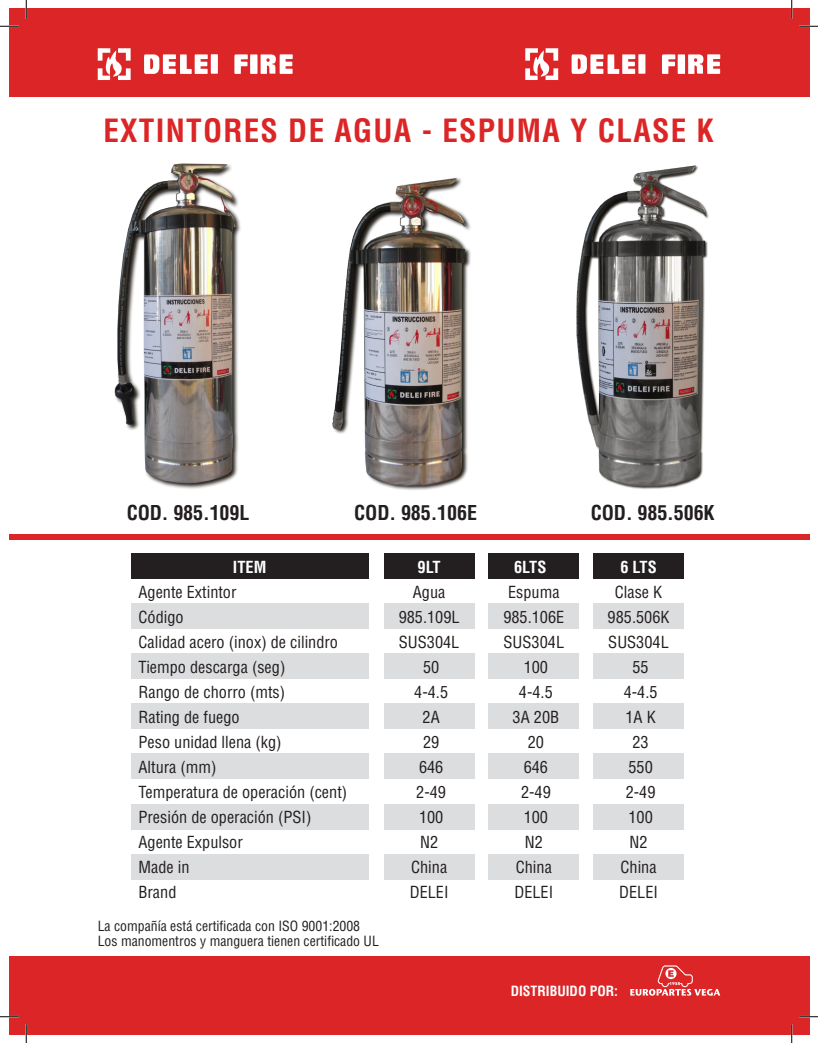
<style>
.page{position:relative;width:818px;height:1043px;background:#fff}
.page>*{position:absolute;margin:0;border:0;box-sizing:border-box;transform-origin:0 0}
.t1{font:700 condensed 31.25px "Helvetica";letter-spacing:.04em;color:#dc2526}
.t2{font:700 condensed 20px "Helvetica";letter-spacing:-.005em;color:#231f20}
.t3{font:condensed 16.25px "Helvetica";color:#231f20}
.t4{font:700 condensed 16.25px "Helvetica";color:#fff}
.t5{font:condensed 13.75px "Helvetica";color:#231f20}
.t6{font:700 condensed 13.75px "Helvetica";color:#fff}
.s1{font-weight:400;color:#231f20}
</style>
<div class="page">
<img style="left:576px;top:165px;width:133px;height:324px">
<div style="left:488px;top:804px;width:91px;height:25px;background:#dcdddf"></div>
<div style="left:488px;top:854px;width:91px;height:25px;background:#dcdddf"></div>
<div style="left:488px;top:603px;width:91px;height:25px;background:#dcdddf"></div>
<div style="left:488px;top:653px;width:91px;height:25px;background:#dcdddf"></div>
<div style="left:488px;top:703px;width:91px;height:25px;background:#dcdddf"></div>
<div style="left:488px;top:753px;width:91px;height:26px;background:#dcdddf"></div>
<div style="left:488px;top:553px;width:91px;height:25px;background:#231f20"></div>
<div style="left:384px;top:804px;width:90px;height:25px;background:#dcdddf"></div>
<div style="left:384px;top:854px;width:90px;height:25px;background:#dcdddf"></div>
<div style="left:384px;top:603px;width:90px;height:25px;background:#dcdddf"></div>
<div style="left:384px;top:653px;width:90px;height:25px;background:#dcdddf"></div>
<div style="left:384px;top:703px;width:90px;height:25px;background:#dcdddf"></div>
<div style="left:384px;top:753px;width:90px;height:26px;background:#dcdddf"></div>
<div style="left:384px;top:553px;width:90px;height:25px;background:#231f20"></div>
<div style="left:131px;top:804px;width:237px;height:25px;background:#dcdddf"></div>
<div style="left:131px;top:854px;width:237px;height:25px;background:#dcdddf"></div>
<div style="left:131px;top:603px;width:237px;height:25px;background:#dcdddf"></div>
<div style="left:131px;top:653px;width:237px;height:25px;background:#dcdddf"></div>
<div style="left:131px;top:703px;width:237px;height:25px;background:#dcdddf"></div>
<div style="left:131px;top:753px;width:237px;height:26px;background:#dcdddf"></div>
<div style="left:131px;top:553px;width:237px;height:25px;background:#231f20"></div>
<div style="left:9px;top:535px;width:800px;height:5px;background:#dc2526"></div>
<div style="left:593px;top:804px;width:90px;height:25px;background:#dcdddf"></div>
<div style="left:593px;top:854px;width:90px;height:25px;background:#dcdddf"></div>
<div style="left:593px;top:603px;width:90px;height:25px;background:#dcdddf"></div>
<div style="left:593px;top:653px;width:90px;height:25px;background:#dcdddf"></div>
<div style="left:593px;top:703px;width:90px;height:25px;background:#dcdddf"></div>
<div style="left:593px;top:753px;width:90px;height:26px;background:#dcdddf"></div>
<div style="left:593px;top:553px;width:90px;height:25px;background:#231f20"></div>
<img style="left:332px;top:177px;width:139px;height:313px">
<img style="left:114px;top:163px;width:127px;height:326px">
<div style="left:9px;top:9px;width:800px;height:88px;background:#dc2526"></div>
<svg style="left:98px;top:48px;width:33px;height:32px"></svg>
<svg style="left:234px;top:54px;width:59px;height:20px"></svg>
<svg style="left:144px;top:54px;width:74px;height:20px"></svg>
<svg style="left:525px;top:48px;width:33px;height:32px"></svg>
<svg style="left:662px;top:54px;width:58px;height:20px"></svg>
<svg style="left:571px;top:54px;width:74px;height:20px"></svg>
<div style="left:9px;top:955px;width:800px;height:79px;background:#dc2526"></div>
<svg style="left:630px;top:965px;width:90px;height:30px"></svg>
<svg style="left:0;top:25px;width:19px;height:2px"></svg>
<svg style="left:799px;top:25px;width:19px;height:2px"></svg>
<svg style="left:0;top:1016px;width:19px;height:1px"></svg>
<svg style="left:799px;top:1015px;width:19px;height:2px"></svg>
<svg style="left:25px;top:0;width:2px;height:19px"></svg>
<svg style="left:25px;top:1024px;width:2px;height:18px"></svg>
<svg style="left:790px;top:0;width:2px;height:19px"></svg>
<svg style="left:790px;top:1024px;width:2px;height:18px"></svg>
<p class="t1" style="left:103px;top:111px;width:612px">EXTINTORES DE AGUA - ESPUMA Y CLASE K</p>
<p class="t2" style="left:127px;top:500px;width:124px">COD. 985.109L</p>
<p class="t2" style="left:354px;top:500px;width:124px">COD. 985.106E</p>
<p class="t2" style="left:590px;top:500px;width:125px">COD. 985.506K</p>
<p class="t4" style="left:233px;top:556px;width:35px">ITEM</p>
<p class="t3" style="left:138px;top:582px;width:99px">Agente Extintor</p>
<p class="t3" style="left:138px;top:607px;width:47px">Código</p>
<p class="t3" style="left:138px;top:632px;width:201px">Calidad acero (inox) de cilindro</p>
<p class="t3" style="left:138px;top:657px;width:148px">Tiempo descarga (seg)</p>
<p class="t3" style="left:138px;top:682px;width:148px">Rango de chorro (mts)</p>
<p class="t3" style="left:138px;top:707px;width:103px">Rating de fuego</p>
<p class="t3" style="left:138px;top:732px;width:145px">Peso unidad llena (kg)</p>
<p class="t3" style="left:138px;top:757px;width:80px">Altura (mm)</p>
<p class="t3" style="left:138px;top:782px;width:210px">Temperatura de operación (cent)</p>
<p class="t3" style="left:138px;top:807px;width:174px">Presión de operación (PSI)</p>
<p class="t3" style="left:138px;top:832px;width:106px">Agente Expulsor</p>
<p class="t3" style="left:138px;top:857px;width:52px">Made in</p>
<p class="t3" style="left:138px;top:882px;width:39px">Brand</p>
<p class="t5" style="left:98px;top:917px;width:264px">La compañía está certificada con ISO 9001:2008</p>
<p class="t5" style="left:98px;top:932px;width:283px">Los manomentros y manguera tienen certificado UL</p>
<p class="t4" style="left:417px;top:556px;width:25px">9LT</p>
<p class="t3" style="left:413px;top:582px;width:34px">Agua</p>
<p class="t3" style="left:398px;top:607px;width:62px">985.109L</p>
<p class="t3" style="left:399px;top:632px;width:62px">SUS304L</p>
<p class="t3" style="left:423px;top:657px;width:18px">50</p>
<p class="t3" style="left:414px;top:682px;width:35px">4-4.5</p>
<p class="t3" style="left:422px;top:707px;width:19px">2A</p>
<p class="t3" style="left:423px;top:732px;width:18px">29</p>
<p class="t3" style="left:419px;top:757px;width:26px">646</p>
<p class="t3" style="left:416px;top:782px;width:31px">2-49</p>
<p class="t3" style="left:419px;top:807px;width:26px">100</p>
<p class="t3" style="left:420px;top:832px;width:20px">N2</p>
<p class="t3" style="left:411px;top:857px;width:38px">China</p>
<p class="t3" style="left:409px;top:882px;width:40px">DELEI</p>
<p class="t4" style="left:514px;top:556px;width:41px">6LTS<span class="s1">a</span></p>
<p class="t3" style="left:508px;top:582px;width:53px">Espuma</p>
<p class="t3" style="left:503px;top:607px;width:62px">985.106E</p>
<p class="t3" style="left:503px;top:632px;width:62px">SUS304L</p>
<p class="t3" style="left:523px;top:657px;width:26px">100</p>
<p class="t3" style="left:519px;top:682px;width:35px">4-4.5</p>
<p class="t3" style="left:512px;top:707px;width:48px">3A 20B</p>
<p class="t3" style="left:527px;top:732px;width:18px">20</p>
<p class="t3" style="left:523px;top:757px;width:26px">646</p>
<p class="t3" style="left:521px;top:782px;width:31px">2-49</p>
<p class="t3" style="left:523px;top:807px;width:26px">100</p>
<p class="t3" style="left:525px;top:832px;width:20px">N2</p>
<p class="t3" style="left:515px;top:857px;width:38px">China</p>
<p class="t3" style="left:514px;top:882px;width:40px">DELEI</p>
<p class="t4" style="left:620px;top:556px;width:38px">6 LTS</p>
<p class="t3" style="left:614px;top:582px;width:49px">Clase K</p>
<p class="t3" style="left:607px;top:607px;width:63px">985.506K</p>
<p class="t3" style="left:608px;top:632px;width:62px">SUS304L</p>
<p class="t3" style="left:632px;top:657px;width:18px">55</p>
<p class="t3" style="left:623px;top:682px;width:35px">4-4.5</p>
<p class="t3" style="left:625px;top:707px;width:32px">1A K</p>
<p class="t3" style="left:632px;top:732px;width:18px">23</p>
<p class="t3" style="left:628px;top:757px;width:26px">550</p>
<p class="t3" style="left:625px;top:782px;width:31px">2-49</p>
<p class="t3" style="left:628px;top:807px;width:26px">100</p>
<p class="t3" style="left:629px;top:832px;width:20px">N2</p>
<p class="t3" style="left:620px;top:857px;width:38px">China</p>
<p class="t3" style="left:619px;top:882px;width:40px">DELEI</p>
<p class="t6" style="left:510px;top:982px;width:109px">DISTRIBUIDO POR:</p>
</div>
